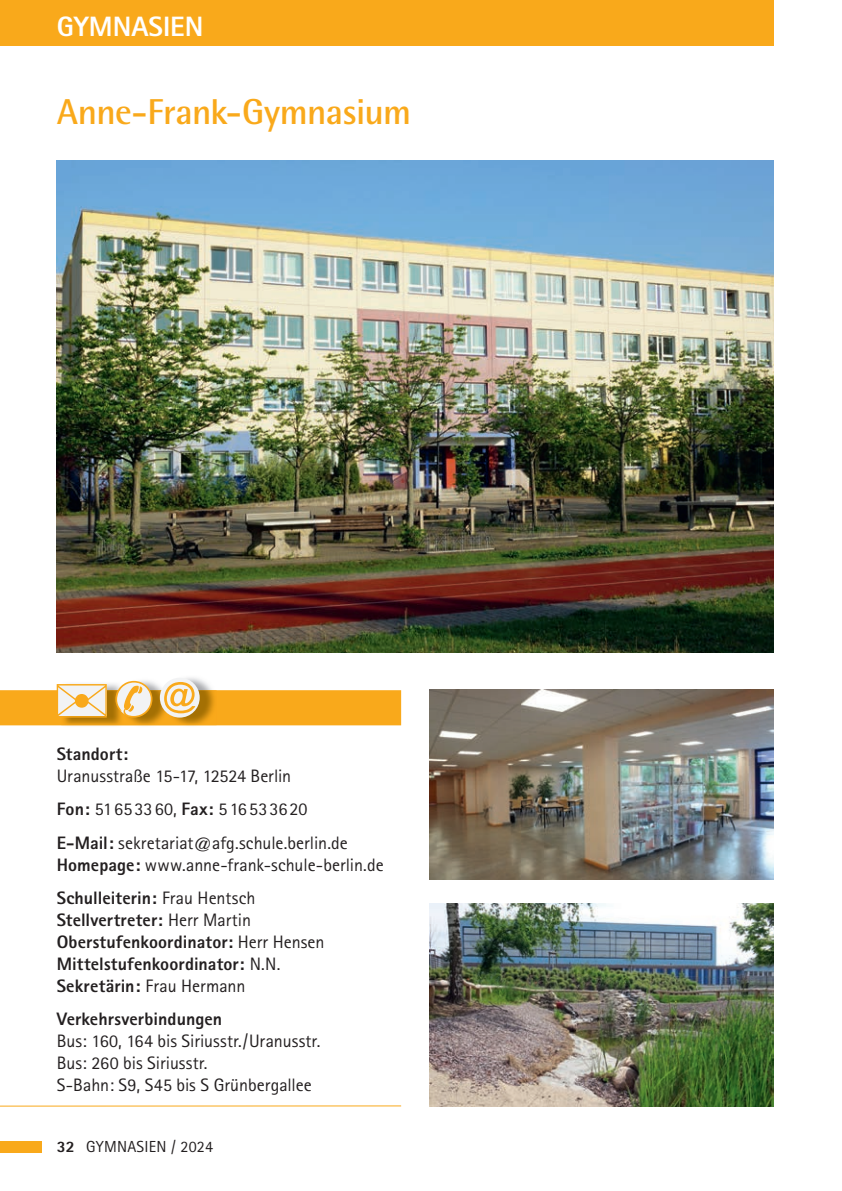
<style>
.page{position:relative;width:842px;height:1191px;background:#fff}
.page>*{position:absolute;margin:0;border:0;box-sizing:border-box;transform-origin:0 0}
.t1{font:700 36px "Rotis Semi Sans";letter-spacing:-.02em;color:#f9a91b}
.t2{font:800 28px "Rotis Sans Serif";color:#fff}
.t3{font:18px/33.4px "Rotis Sans Serif";color:#231f20}
.t4{font:800 18px/22px "Rotis Sans Serif";letter-spacing:.005em;color:#231f20}
.t5{font:16px "Rotis Sans Serif";letter-spacing:.015em;color:#231f20}
.s1{font-weight:800}
.s2{font-weight:400}
</style>
<div class="page">
<div style="left:0;top:1141px;width:41px;height:11px;background:#f9a91b"></div>
<div style="left:0;top:0;width:774px;height:45px;background:#f9a91b"></div>
<div style="left:160px;top:677px;width:40px;height:40px;background:#f2f3f4;border-radius:50%"></div>
<svg style="left:0;top:681px;width:401px;height:44px"></svg>
<hr style="left:0;top:1105px;width:401px;height:1px;background:#f9a91b">
<img style="left:429px;top:689px;width:345px;height:190px">
<img style="left:429px;top:903px;width:345px;height:203px">
<img style="left:57px;top:160px;width:717px;height:492px">
<h2 class="t2" style="left:57px;top:9px;width:148px">GYMNASIEN</h2>
<h1 class="t1" style="left:57px;top:90px;width:356px">Anne-Frank-Gymnasium</h1>
<p class="t4" style="left:57px;top:742px;width:73px">Standort:</p>
<p class="t3" style="left:57px;top:759px;width:293px">Uranusstraße 15-17, 12524 Berlin<br><span class="s1">Fon:</span> 51 65 33 60, <span class="s1">Fax:</span> 5 16 53 36 20<br><span class="s1">E-Mail:</span> sekretariat@afg.schule.berlin.de</p>
<p class="t3" style="left:57px;top:847px;width:329px"><span class="s1">Homepage:</span> www.anne-frank-schule-berlin.de<br><span class="s1">Schulleiterin:</span> Frau Hentsch</p>
<p class="t4" style="left:57px;top:908px;width:269px">Stellvertreter: <span class="s2">Herr Martin<br></span>Oberstufenkoordinator: <span class="s2">Herr Hensen<br></span>Mittelstufenkoordinator: <span class="s2">N.N.<br></span>Sekretärin: <span class="s2">Frau Hermann</span></p>
<p class="t4" style="left:57px;top:1008px;width:167px">Verkehrsverbindungen</p>
<p class="t3" style="left:57px;top:1030px;width:265px;line-height:22px">Bus: 160, 164 bis Siriusstr./Uranusstr.<br>Bus: 260 bis Siriusstr.<br>S-Bahn: S9, S45 bis S Grünbergallee</p>
<p class="t5" style="left:57px;top:1137px;width:158px"><span class="s1">32</span> GYMNASIEN / 2024</p>
</div>
